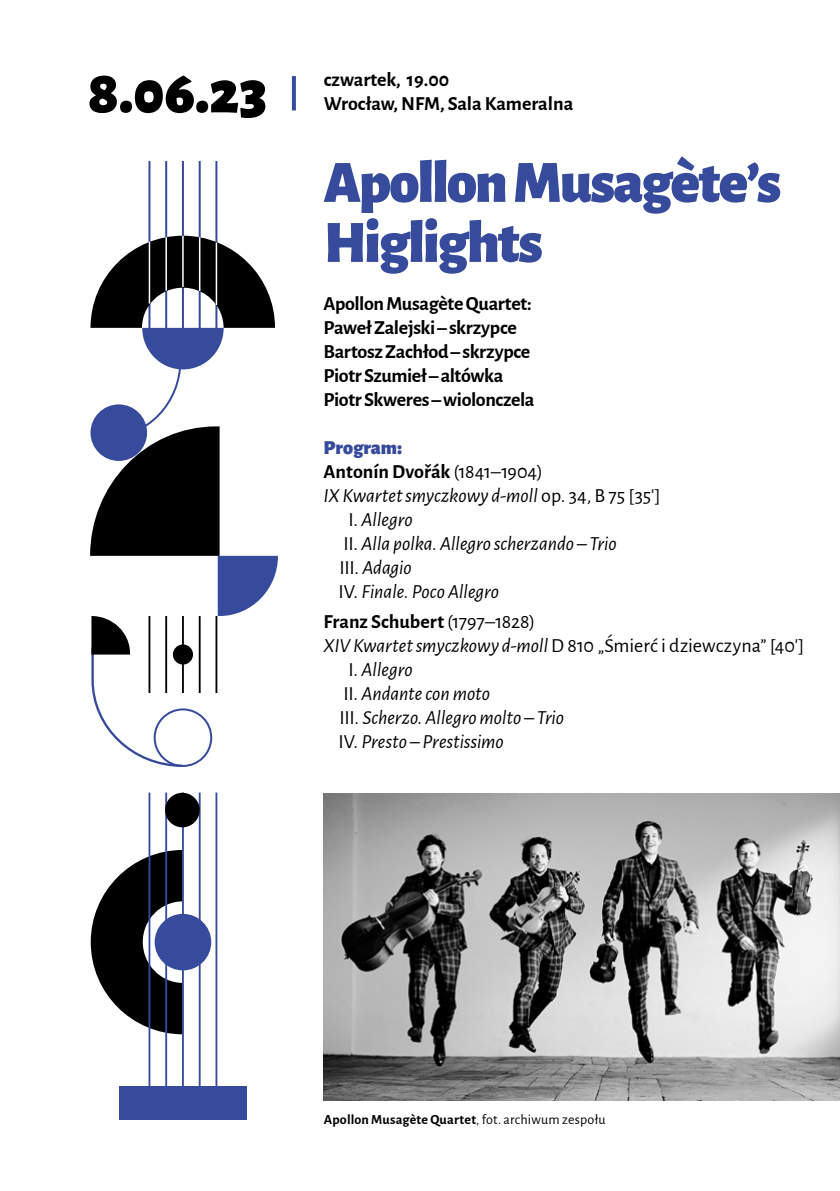
<style>
.page{position:relative;width:840px;height:1191px;background:#fff}
.page>*{position:absolute;margin:0;border:0;box-sizing:border-box;transform-origin:0 0}
.t1{font:900 61.4px "Alegreya Sans";color:#000}
.t2{font:900 60px/60px "Alegreya Sans";letter-spacing:-.03em;color:#364b9b}
.t3{font:700 20px/24px "Alegreya Sans";letter-spacing:-.015em;color:#000}
.t4{font:italic 20px "Alegreya Sans";letter-spacing:-.005em;color:#000}
.t5{font:20px "Alegreya Sans";color:#000}
.t6{font:900 20px "Alegreya Sans";color:#364b9b}
.t7{font:700 14px "Alegreya Sans";letter-spacing:.015em;color:#000}
.s1{font-weight:400}
.s2{font-style:normal}
.s3{font-style:italic}
</style>
<div class="page">
<svg style="left:292px;top:76px;width:4px;height:34px"></svg>
<img style="left:324px;top:793px;width:515px;height:308px">
<hr style="left:148px;top:161px;width:2px;height:168px;background:#364b9b">
<hr style="left:165px;top:161px;width:2px;height:168px;background:#364b9b">
<hr style="left:182px;top:161px;width:2px;height:168px;background:#364b9b">
<hr style="left:198px;top:161px;width:2px;height:168px;background:#364b9b">
<hr style="left:215px;top:161px;width:2px;height:168px;background:#364b9b">
<svg style="left:91px;top:850px;width:91px;height:184px"></svg>
<hr style="left:148px;top:792px;width:2px;height:315px;background:#364b9b">
<hr style="left:165px;top:792px;width:2px;height:315px;background:#364b9b">
<hr style="left:182px;top:792px;width:2px;height:315px;background:#364b9b">
<hr style="left:199px;top:792px;width:1px;height:315px;background:#364b9b">
<hr style="left:215px;top:792px;width:2px;height:315px;background:#364b9b">
<div style="left:154px;top:914px;width:57px;height:56px;background:#364b9b;border-radius:50%"></div>
<div style="left:165px;top:792px;width:34px;height:35px;background:#000;border-radius:50%"></div>
<div style="left:119px;top:1086px;width:127px;height:34px;background:#364b9b"></div>
<svg style="left:90px;top:236px;width:188px;height:531px"></svg>
<div style="left:173px;top:644px;width:20px;height:20px;background:#000;border-radius:50%"></div>
<h1 class="t1" style="left:87px;top:43px;width:181px">8.06.23</h1>
<p class="t3" style="left:324px;top:66px;width:251px">czwartek, 19.00<br>Wrocław, NFM, Sala Kameralna</p>
<h2 class="t2" style="left:323px;top:147px;width:459px">Apollon Musagète’s<br>Higlights</h2>
<p class="t3" style="left:323px;top:290px;width:212px">Apollon Musagète Quartet:<br>Paweł Zalejski – skrzypce<br>Bartosz Zachłod – skrzypce<br>Piotr Szumieł – altówka<br>Piotr Skweres – wiolonczela</p>
<p class="t6" style="left:323px;top:431px;width:80px">Program:</p>
<p class="t3" style="left:323px;top:458px;width:221px">Antonín Dvořák <span class="s1">(1841–1904)</span></p>
<p class="t4" style="left:323px;top:482px;width:338px">IX Kwartet smyczkowy d-moll <span class="s2">op. 34, B 75 [35′]</span></p>
<p class="t4" style="left:348px;top:506px;width:65px"><span class="s2">I.</span> Allegro</p>
<p class="t4" style="left:343px;top:530px;width:274px"><span class="s2">II.</span> Alla polka. Allegro scherzando – Trio</p>
<p class="t4" style="left:339px;top:554px;width:74px"><span class="s2">III.</span> Adagio</p>
<p class="t4" style="left:338px;top:578px;width:162px"><span class="s2">IV.</span> Finale. Poco Allegro</p>
<p class="t3" style="left:323px;top:608px;width:213px">Franz Schubert <span class="s1">(1797–1828)</span></p>
<p class="t5" style="left:323px;top:632px;width:482px"><span class="s3">XIV Kwartet smyczkowy d-moll</span> D 810 „Śmierć i dziewczyna” [40′]</p>
<p class="t4" style="left:348px;top:656px;width:65px"><span class="s2">I.</span> Allegro</p>
<p class="t4" style="left:343px;top:680px;width:148px"><span class="s2">II.</span> Andante con moto</p>
<p class="t4" style="left:339px;top:704px;width:226px"><span class="s2">III.</span> Scherzo. Allegro molto – Trio</p>
<p class="t4" style="left:338px;top:728px;width:167px"><span class="s2">IV.</span> Presto – Prestissimo</p>
<p class="t7" style="left:324px;top:1109px;width:283px">Apollon Musagète Quartet<span class="s1">, fot. archiwum zespołu</span></p>
</div>
